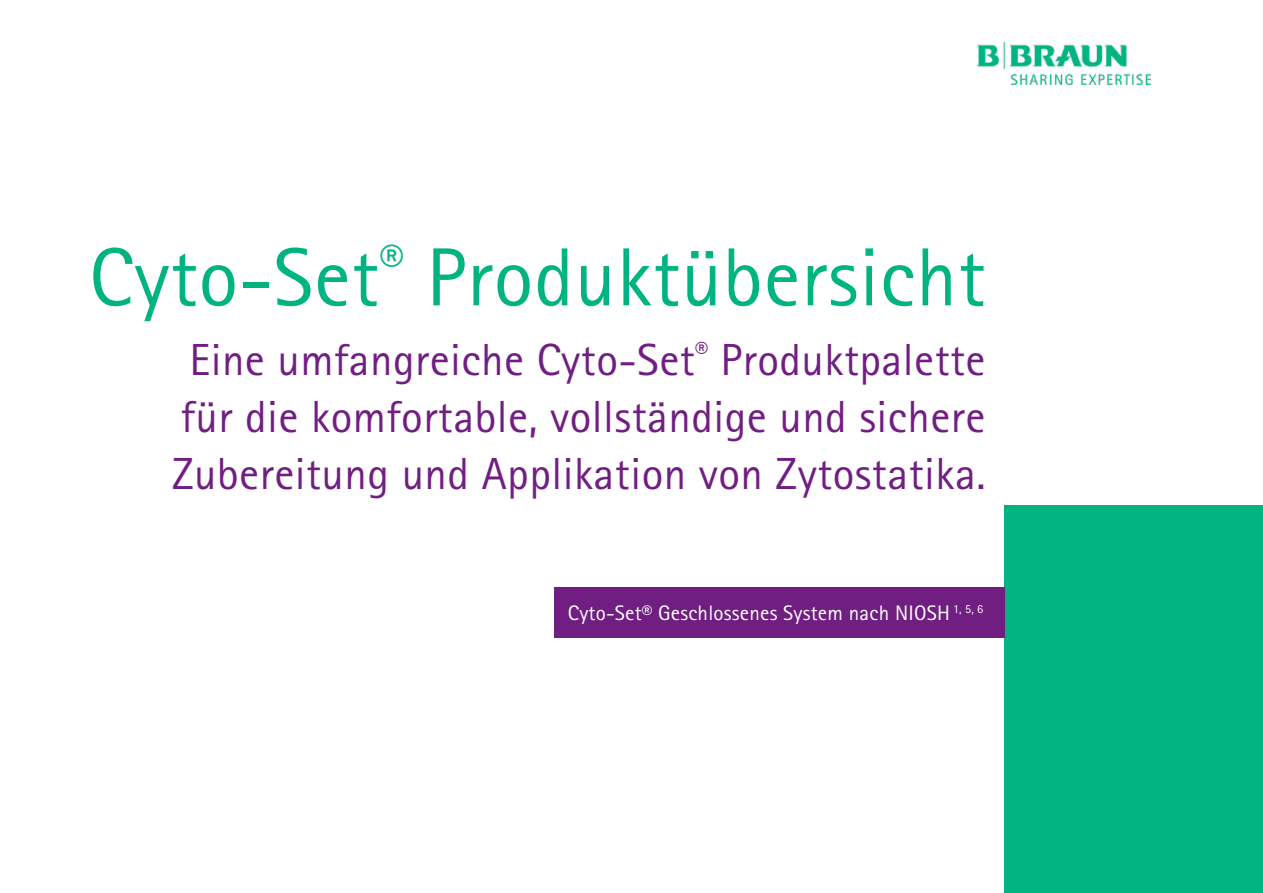
<style>
.page{position:relative;width:1263px;height:893px;background:#fff}
.page>*{position:absolute;margin:0;border:0;box-sizing:border-box;transform-origin:0 0}
.t1{font:82.5px "Rotis Sans Serif Pro";letter-spacing:.01em;color:#00b482}
.t2{font:45px/57px "Rotis Sans Serif Pro";letter-spacing:.01em;color:#711e82;text-align:center}
.t3{font:21px "Rotis Sans Serif Pro";letter-spacing:.01em;color:#fff}
</style>
<div class="page">
<div style="left:1004px;top:505px;width:259px;height:388px;background:#00b482"></div>
<div style="left:554px;top:587px;width:450px;height:51px;background:#711e82"></div>
<img style="left:977px;top:42px;width:173px;height:42px">
<h1 class="t1" style="left:89px;top:229px;width:898px">Cyto-Set<sup>®</sup> Produktübersicht</h1>
<p class="t2" style="left:172px;top:332px;width:815px">Eine umfangreiche Cyto-Set<sup>®</sup> Produktpalette für die komfortable, vollständige und sichere<br>Zubereitung und Applikation von Zytostatika.</p>
<p class="t3" style="left:568px;top:601px;width:417px">Cyto-Set® Geschlossenes System nach NIOSH <sup>1,</sup> <sup>5,</sup> <sup>6</sup></p>
</div>
